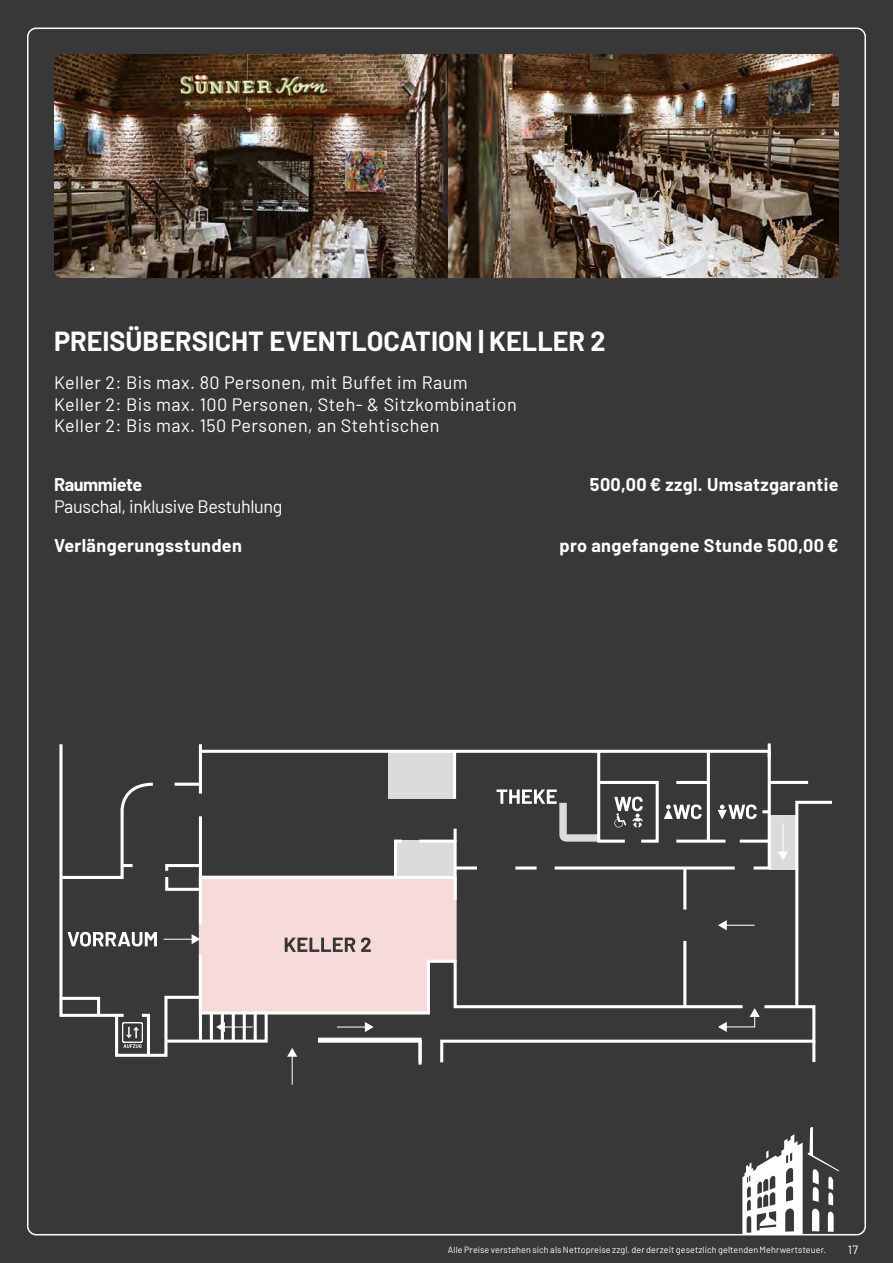
<style>
.page{position:relative;width:893px;height:1263px;background:#383839}
.page>*{position:absolute;margin:0;border:0;box-sizing:border-box;transform-origin:0 0}
.t1{font:700 27px "Barlow";color:#fff}
.t2{font:18px "Barlow";letter-spacing:.025em;color:#fff}
.t3{font:700 18px "Barlow";letter-spacing:.02em;color:#fff}
.t4{font:18px "Barlow";letter-spacing:-.02em;color:#fff}
.t5{font:700 18px "Barlow";letter-spacing:-.02em;color:#fff}
.t6{font:12px "Barlow";color:#fff}
.t7{font:9px "Barlow";letter-spacing:.01em;color:#fff}
</style>
<div class="page">
<svg style="left:742px;top:1127px;width:97px;height:107px"></svg>
<hr style="left:199px;top:744px;width:3px;height:50px;background:#fff">
<svg style="left:59px;top:995px;width:43px;height:22px"></svg>
<hr style="left:768px;top:743px;width:3px;height:14px;background:#fff">
<svg style="left:59px;top:781px;width:94px;height:99px"></svg>
<svg style="left:117px;top:1013px;width:35px;height:44px"></svg>
<svg style="left:68px;top:932px;width:89px;height:14px"></svg>
<svg style="left:163px;top:748px;width:669px;height:336px"></svg>
<img style="left:54px;top:54px;width:785px;height:224px">
<p class="t1" style="left:54px;top:322px;width:553px">PREISÜBERSICHT EVENTLOCATION | KELLER 2</p>
<p class="t2" style="left:54px;top:370px;width:415px">Keller 2: Bis max. 80 Personen, mit Buffet im Raum</p>
<p class="t2" style="left:54px;top:391px;width:464px">Keller 2: Bis max. 100 Personen, Steh- &amp; Sitzkombination</p>
<p class="t2" style="left:54px;top:413px;width:387px">Keller 2: Bis max. 150 Personen, an Stehtischen</p>
<p class="t5" style="left:54px;top:471px;width:90px">Raummiete</p>
<p class="t4" style="left:54px;top:493px;width:230px">Pauschal, inklusive Bestuhlung</p>
<p class="t3" style="left:590px;top:471px;width:250px">500,00 € zzgl. Umsatzgarantie</p>
<p class="t3" style="left:54px;top:532px;width:189px">Verlängerungsstunden</p>
<p class="t3" style="left:559px;top:532px;width:280px">pro angefangene Stunde 500,00 €</p>
<p class="t7" style="left:448px;top:1243px;width:380px">Alle Preise verstehen sich als Nettopreise zzgl. der derzeit gesetzlich geltenden Mehrwertsteuer.</p>
<p class="t6" style="left:848px;top:1241px;width:12px">17</p>
</div>
